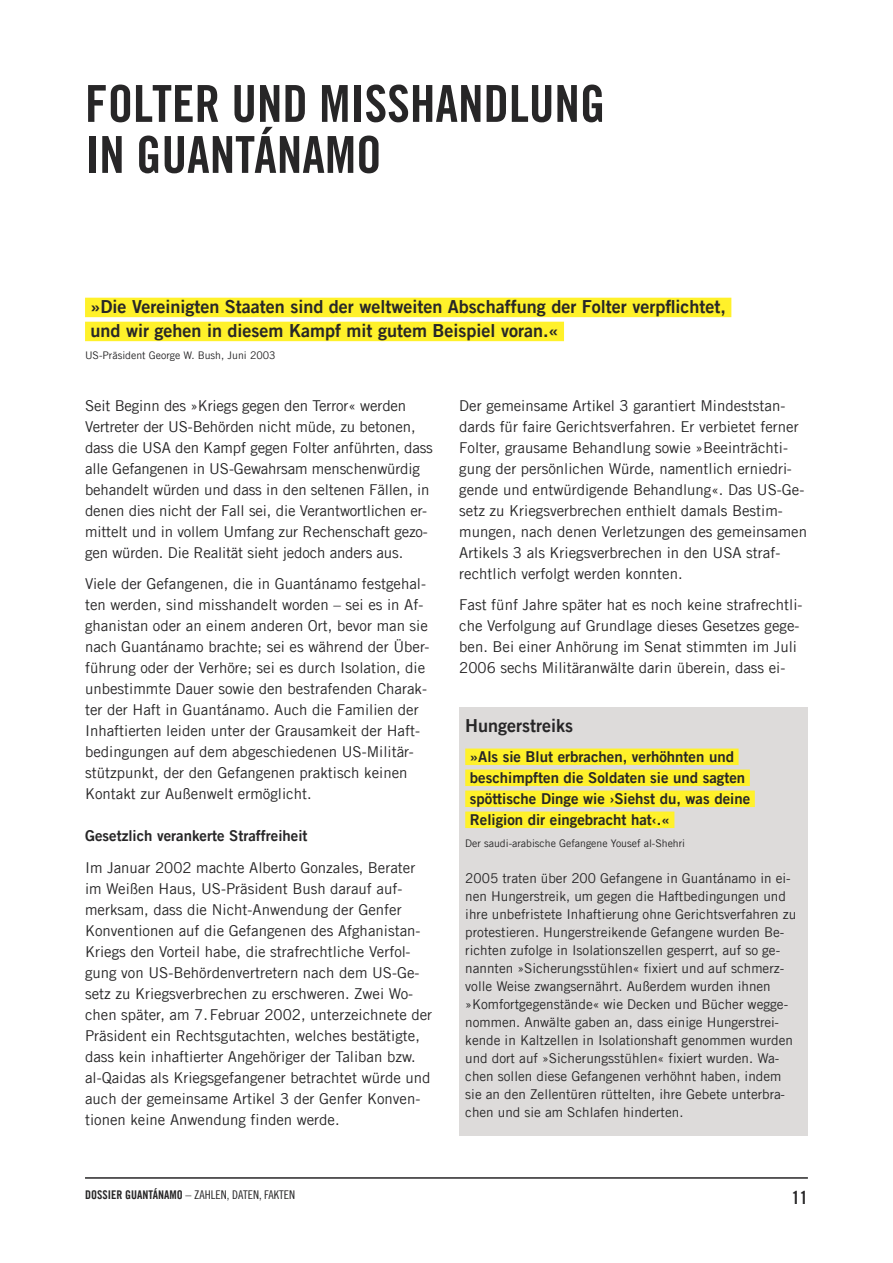
<style>
.page{position:relative;width:893px;height:1263px;background:#fff}
.page>*{position:absolute;margin:0;border:0;box-sizing:border-box;transform-origin:0 0}
.t1{font:51px/51px "Amnesty Trade Gothic Bd Cn 20";color:#272627}
.t2{font:18px/24px "Amnesty Trade Gothic Bd 2";color:#272627}
.t3{font:18px "Amnesty Trade Gothic Bd Cn 20";color:#272627}
.t4{font:15px/21px "Amnesty Trade Gothic";color:#272627}
.t5{font:15px/21px "Amnesty Trade Gothic Bd 2";color:#272627}
.t6{font:13.5px/18px "Amnesty Trade Gothic";color:#272627}
.t7{font:12px "Amnesty Trade Gothic Cn 18";color:#272627}
.t8{font:10.5px "Amnesty Trade Gothic";color:#272627}
.s1{color:#fff12a}
.s2{font-family:"Amnesty Trade Gothic Bd Cn 20"}
</style>
<div class="page">
<hr style="left:85px;top:1177px;width:723px;height:2px;background:#272627">
<div style="left:85px;top:298px;width:646px;height:19px;background:#fff12a"></div>
<div style="left:85px;top:322px;width:479px;height:19px;background:#fff12a"></div>
<div style="left:459px;top:707px;width:349px;height:428px;background:#dddbda"></div>
<div style="left:465px;top:748px;width:274px;height:17px;background:#fff12a"></div>
<div style="left:465px;top:769px;width:285px;height:17px;background:#fff12a"></div>
<div style="left:465px;top:790px;width:290px;height:17px;background:#fff12a"></div>
<div style="left:465px;top:811px;width:209px;height:17px;background:#fff12a"></div>
<h1 class="t1" style="left:85px;top:77px;width:522px">FOLTER UND MISSHANDLUNG<br>IN GUANTÁNAMO</h1>
<p class="t2" style="left:85px;top:294px;width:648px"><span class="s1">.</span>»Die Vereinigten Staaten sind der weltweiten Abschaffung der Folter verpflichtet,<span class="s1">. .</span>und wir gehen in diesem Kampf mit gutem Beispiel voran.«<span class="s1">.</span></p>
<p class="t8" style="left:85px;top:349px;width:192px">US-Präsident George W. Bush, Juni 2003</p>
<p class="t4" style="left:85px;top:394px;width:349px">Seit Beginn des »Kriegs gegen den Terror« werden Vertreter der US-Behörden nicht müde, zu betonen, dass die USA den Kampf gegen Folter anführten, dass alle Gefangenen in US-Gewahrsam menschenwürdig behandelt würden und dass in den seltenen Fällen, in denen dies nicht der Fall sei, die Verantwortlichen er&shy;mittelt und in vollem Umfang zur Rechenschaft gezo&shy;gen würden. Die Realität sieht jedoch anders aus.</p>
<p class="t4" style="left:85px;top:573px;width:346px">Viele der Gefangenen, die in Guantánamo festgehal&shy;ten werden, sind misshandelt worden – sei es in Af&shy;ghanistan oder an einem anderen Ort, bevor man sie nach Guantánamo brachte; sei es während der Über&shy;führung oder der Verhöre; sei es durch Isolation, die unbestimmte Dauer sowie den bestrafenden Charak&shy;ter der Haft in Guantánamo. Auch die Familien der Inhaftierten leiden unter der Grausamkeit der Haft&shy;bedingungen auf dem abgeschiedenen US-Militär&shy;stützpunkt, der den Gefangenen praktisch keinen Kontakt zur Außenwelt ermöglicht.</p>
<p class="t5" style="left:85px;top:825px;width:224px">Gesetzlich verankerte Straffreiheit</p>
<p class="t4" style="left:85px;top:856px;width:349px">Im Januar 2002 machte Alberto Gonzales, Berater im Weißen Haus, US-Präsident Bush darauf auf&shy;merksam, dass die Nicht-Anwendung der Genfer Konventionen auf die Gefangenen des Afghanistan-Kriegs den Vorteil habe, die strafrechtliche Verfol&shy;gung von US-Behördenvertretern nach dem US-Ge&shy;setz zu Kriegsverbrechen zu erschweren. Zwei Wo&shy;chen später, am 7.Februar 2002, unterzeichnete der Präsident ein Rechtsgutachten, welches bestätigte, dass kein inhaftierter Angehöriger der Taliban bzw. al-Qaidas als Kriegsgefangener betrachtet würde und auch der gemeinsame Artikel 3 der Genfer Konven&shy;tionen keine Anwendung finden werde.</p>
<p class="t7" style="left:85px;top:1187px;width:212px"><span class="s2">DOSSIER GUANTÁNAMO</span> – ZAHLEN, DATEN, FAKTEN</p>
<p class="t4" style="left:459px;top:394px;width:349px">Der gemeinsame Artikel 3 garantiert Mindeststan&shy;dards für faire Gerichtsverfahren. Er verbietet ferner Folter, grausame Behandlung sowie »Beeinträchti&shy;gung der persönlichen Würde, namentlich erniedri&shy;gende und entwürdigende Behandlung«. Das US-Ge&shy;setz zu Kriegsverbrechen enthielt damals Bestim&shy;mungen, nach denen Verletzungen des gemeinsamen Artikels 3 als Kriegsverbrechen in den USA straf&shy;rechtlich verfolgt werden konnten.</p>
<p class="t4" style="left:459px;top:594px;width:345px">Fast fünf Jahre später hat es noch keine strafrechtli&shy;che Verfolgung auf Grundlage dieses Gesetzes gege&shy;ben. Bei einer Anhörung im Senat stimmten im Juli 2006 sechs Militäranwälte darin überein, dass ei-</p>
<p class="t2" style="left:465px;top:713px;width:109px">Hungerstreiks</p>
<p class="t5" style="left:465px;top:745px;width:291px"><span class="s1">.</span>»Als sie Blut erbrachen, verhöhnten und<span class="s1">. .</span>beschimpften die Soldaten sie und sagten<span class="s1">. .</span>spöttische Dinge wie ›Siehst du, was deine<span class="s1">. .</span>Religion dir eingebracht hat‹.«<span class="s1">.</span></p>
<p class="t8" style="left:465px;top:836px;width:221px">Der saudi-arabische Gefangene Yousef al-Shehri</p>
<p class="t6" style="left:465px;top:869px;width:333px">2005 traten über 200 Gefangene in Guantánamo in ei&shy;nen Hungerstreik, um gegen die Haftbedingungen und ihre unbefristete Inhaftierung ohne Gerichtsverfahren zu protestieren. Hungerstreikende Gefangene wurden Be&shy;richten zufolge in Isolationszellen gesperrt, auf so ge&shy;nannten »Sicherungsstühlen« fixiert und auf schmerz&shy;volle Weise zwangsernährt. Außerdem wurden ihnen »Komfortgegenstände« wie Decken und Bücher wegge&shy;nommen. Anwälte gaben an, dass einige Hungerstrei&shy;kende in Kaltzellen in Isolationshaft genommen wurden und dort auf »Sicherungsstühlen« fixiert wurden. Wa&shy;chen sollen diese Gefangenen verhöhnt haben, indem sie an den Zellentüren rüttelten, ihre Gebete unterbra&shy;chen und sie am Schlafen hinderten.</p>
<p class="t3" style="left:792px;top:1186px;width:17px">11</p>
</div>
